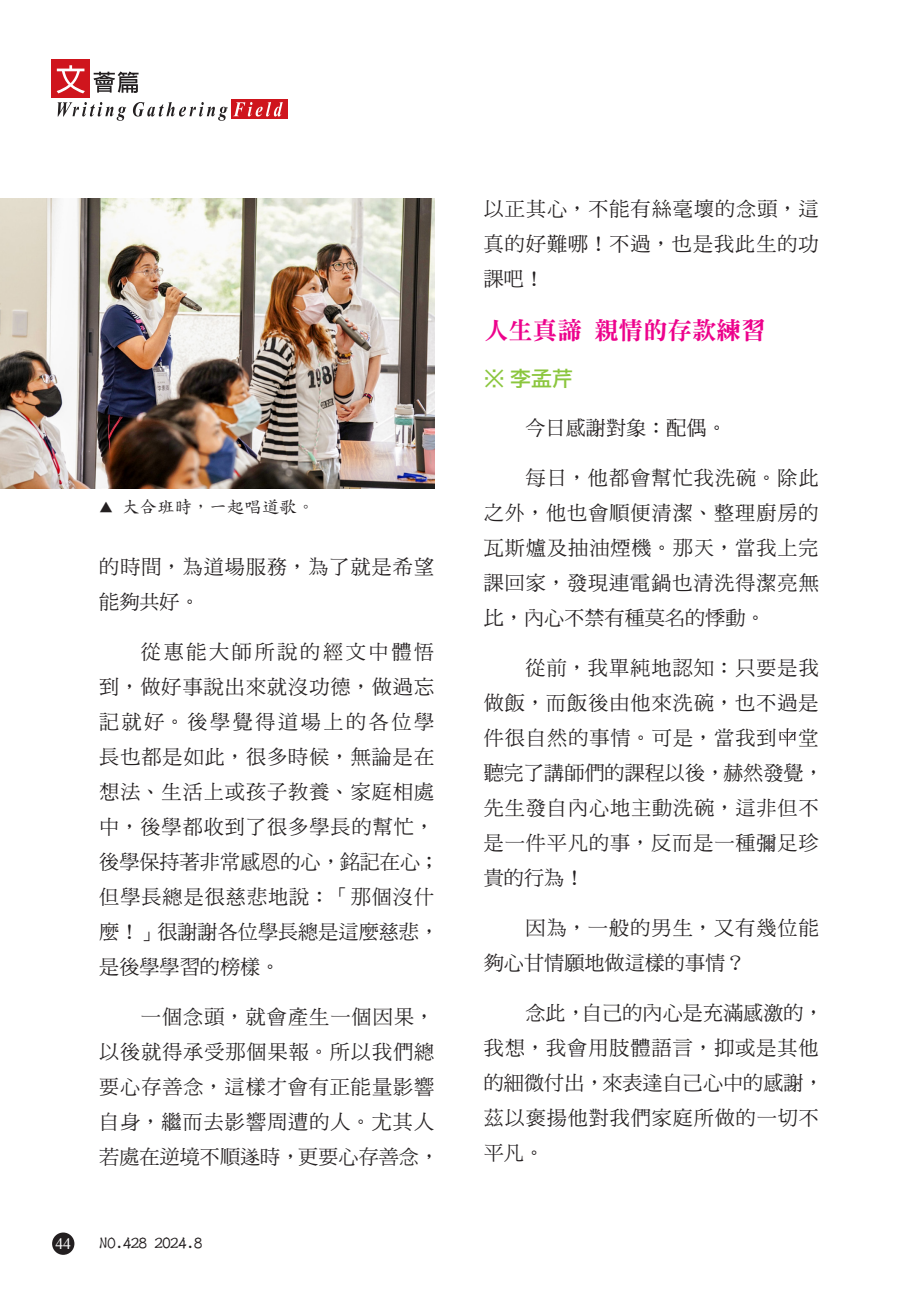
<style>
.page{position:relative;width:918px;height:1290px;background:#fff}
.page>*{position:absolute;margin:0;border:0;box-sizing:border-box;transform-origin:0 0}
._03_內文樣式{font:24.5px "DF Ming Std W9";color:#ed028c}
._03_內文樣式-2{font:21px "Li Hei Pro";color:#8bc63e}
._03_內文樣式-3{font:20.12px/35px "DF Ming Std W5";letter-spacing:.05em;color:#231f20}
._03_內文樣式-4{font:20.12px/35px "DF Ming Std W5";color:#231f20}
.t1{font:700 17.5px "AR Li Shu B5";letter-spacing:-.05em;color:#231f20}
.照片說明{font:17.5px "DF Kai Shu Std W5";color:#231f20}
.t2{font:15.75px "Times New Roman";color:#fff}
.s1{font-size:14px}
</style>
<div class="page">
<div style="left:52px;top:1232px;width:22px;height:23px;background:#231f20;border-radius:50%"></div>
<div style="left:231px;top:99px;width:57px;height:20px;background:#cf151d"></div>
<svg style="left:58px;top:102px;width:68px;height:19px"></svg>
<svg style="left:133px;top:102px;width:150px;height:19px"></svg>
<div style="left:51px;top:60px;width:39px;height:38px;background:#cf151d"></div>
<svg style="left:57px;top:65px;width:28px;height:28px"></svg>
<svg style="left:94px;top:71px;width:45px;height:22px"></svg>
<svg style="left:779px;top:728px;width:17px;height:18px"></svg>
<img style="left:0;top:198px;width:434px;height:290px">
<p class="照片說明" style="left:99px;top:497px;width:217px"><span class="s1">▲</span> 大合班時，一起唱道歌。</p>
<p class="_03_內文樣式-3" style="left:99px;top:549px;width:336px">的時間，為道場服務，為了就是希望能夠共好。</p>
<p class="_03_內文樣式-3" style="left:99px;top:634px;width:341px;text-indent:42px">從惠能大師所說的經文中體悟到，做好事說出來就沒功德，做過忘記就好。後學覺得道場上的各位學長也都是如此，很多時候，無論是在想法、生活上或孩子教養、家庭相處中，後學都收到了很多學長的幫忙，後學保持著非常感恩的心，銘記在心；但學長總是很慈悲地說：「那個沒什麼！」很謝謝各位學長總是這麼慈悲，是後學學習的榜樣。</p>
<p class="_03_內文樣式-3" style="left:99px;top:999px;width:341px;text-indent:42px">一個念頭，就會產生一個因果，以後就得承受那個果報。所以我們總要心存善念，這樣才會有正能量影響自身，繼而去影響周遭的人。尤其人若處在逆境不順遂時，更要心存善念，</p>
<p class="t2" style="left:55px;top:1233px;width:17px">44</p>
<p class="t1" style="left:99px;top:1233px;width:105px">NO.428 2024.8</p>
<p class="_03_內文樣式-3" style="left:484px;top:191px;width:336px;text-align:justify">以正其心，不能有絲毫壞的念頭，這真的好難哪！不過，也是我此生的功課吧！</p>
<p class="_03_內文樣式" style="left:484px;top:317px;width:283px">人生真諦 親情的存款練習</p>
<p class="_03_內文樣式-2" style="left:484px;top:368px;width:91px">※ 李孟芹</p>
<p class="_03_內文樣式-4" style="left:525px;top:410px;width:203px">今日感謝對象：配偶。</p>
<p class="_03_內文樣式-3" style="left:484px;top:460px;width:336px;text-align:justify;text-indent:42px">每日，他都會幫忙我洗碗。除此之外，他也會順便清潔、整理廚房的瓦斯爐及抽油煙機。那天，當我上完課回家，發現連電鍋也清洗得潔亮無比，內心不禁有種莫名的悸動。</p>
<p class="_03_內文樣式-3" style="left:484px;top:650px;width:341px;text-indent:42px">從前，我單純地認知：只要是我做飯，而飯後由他來洗碗，也不過是件很自然的事情。可是，當我到 堂聽完了講師們的課程以後，赫然發覺，先生發自內心地主動洗碗，這非但不是一件平凡的事，反而是一種彌足珍貴的行為！</p>
<p class="_03_內文樣式-4" style="left:484px;top:910px;width:336px;text-indent:42px">因為，一般的男生，又有幾位能夠心甘情願地做這樣的事情？</p>
<p class="_03_內文樣式-3" style="left:484px;top:995px;width:341px;text-indent:42px">念此，自己的內心是充滿感激的，我想，我會用肢體語言，抑或是其他的細微付出，來表達自己心中的感謝，茲以褒揚他對我們家庭所做的一切不平凡。</p>
</div>
